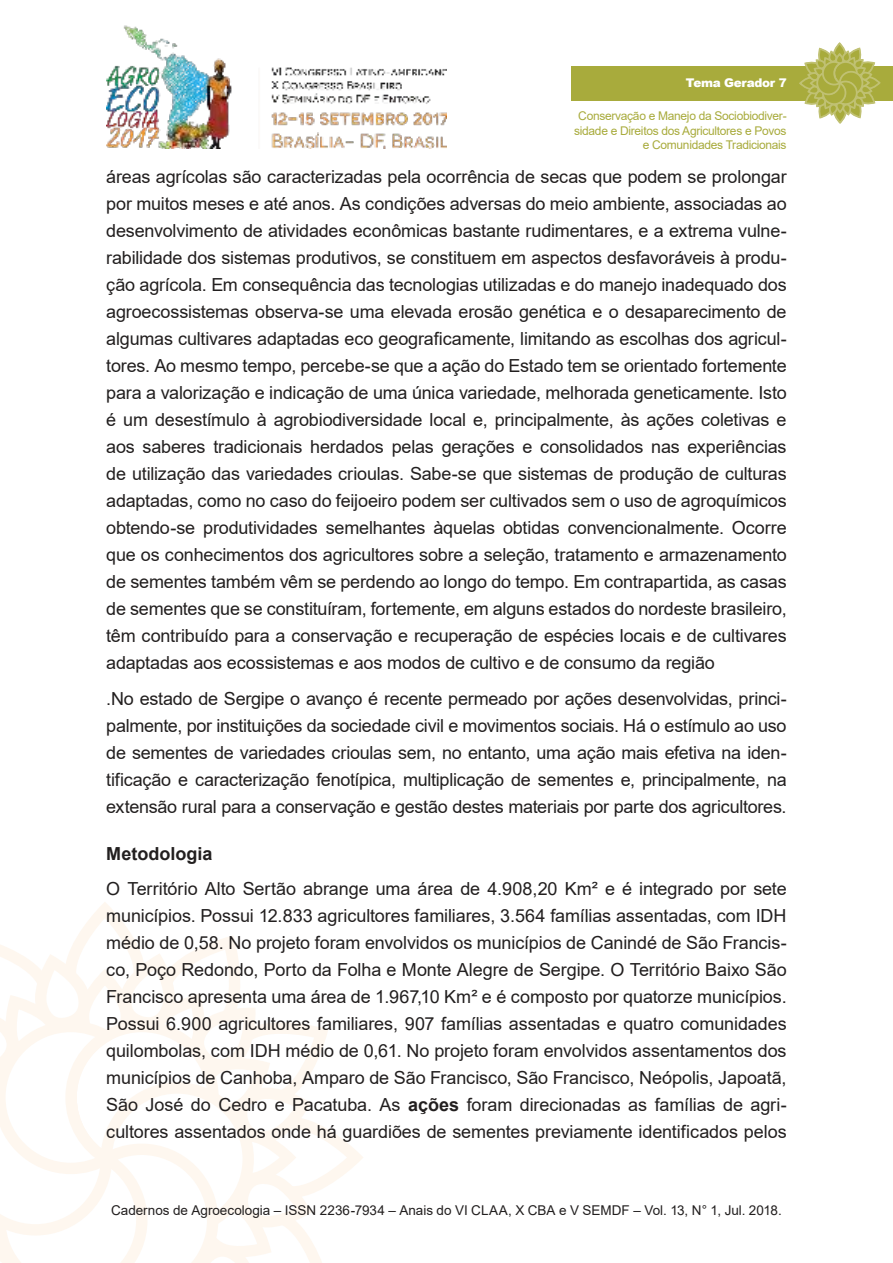
<style>
.page{position:relative;width:893px;height:1263px;background:#fff}
.page>*{position:absolute;margin:0;border:0;box-sizing:border-box;transform-origin:0 0}
.t1{font:18px/27px "Arial";letter-spacing:-.01em;color:#221f1f;text-align:justify}
.t2{font:700 18px "Arial";color:#221f1f}
.t3{font:13.5px "Arial";color:#221f1f}
.t4{font:12px/14.4px "Arial";letter-spacing:-.025em;color:#a8ab3c;text-align:right}
.t5{font:900 12px "Arial";letter-spacing:-.025em;color:#fff}
.s1{font-weight:700}
</style>
<div class="page">
<img style="left:106px;top:25px;width:340px;height:124px">
<svg style="left:0;top:910px;width:363px;height:353px"></svg>
<div style="left:571px;top:66px;width:322px;height:34px;background:#a8ab3c"></div>
<svg style="left:798px;top:43px;width:83px;height:81px"></svg>
<p class="t5" style="left:686px;top:76px;width:102px">Tema Gerador 7</p>
<p class="t4" style="left:574px;top:110px;width:214px">Conservação e Manejo da Sociobiodiver&shy;sidade e Direitos dos Agricultores e Povos e Comunidades Tradicionais</p>
<p class="t1" style="left:106px;top:165px;width:682px">áreas agrícolas são caracterizadas pela ocorrência de secas que podem se prolongar por muitos meses e até anos. As condições adversas do meio ambiente, associadas ao desenvolvimento de atividades econômicas bastante rudimentares, e a extrema vulne&shy;rabilidade dos sistemas produtivos, se constituem em aspectos desfavoráveis à produ&shy;ção agrícola. Em consequência das tecnologias utilizadas e do manejo inadequado dos agroecossistemas observa-se uma elevada erosão genética e o desaparecimento de algumas cultivares adaptadas eco geograficamente, limitando as escolhas dos agricul&shy;tores. Ao mesmo tempo, percebe-se que a ação do Estado tem se orientado fortemente para a valorização e indicação de uma única variedade, melhorada geneticamente. Isto é um desestímulo à agrobiodiversidade local e, principalmente, às ações coletivas e aos saberes tradicionais herdados pelas gerações e consolidados nas experiências de utilização das variedades crioulas. Sabe-se que sistemas de produção de culturas adaptadas, como no caso do feijoeiro podem ser cultivados sem o uso de agroquímicos obtendo-se produtividades semelhantes àquelas obtidas convencionalmente. Ocorre que os conhecimentos dos agricultores sobre a seleção, tratamento e armazenamento de sementes também vêm se perdendo ao longo do tempo. Em contrapartida, as casas de sementes que se constituíram, fortemente, em alguns estados do nordeste brasileiro, têm contribuído para a conservação e recuperação de espécies locais e de cultivares adaptadas aos ecossistemas e aos modos de cultivo e de consumo da região</p>
<p class="t1" style="left:106px;top:687px;width:682px">.No estado de Sergipe o avanço é recente permeado por ações desenvolvidas, princi&shy;palmente, por instituições da sociedade civil e movimentos sociais. Há o estímulo ao uso de sementes de variedades crioulas sem, no entanto, uma ação mais efetiva na iden&shy;tificação e caracterização fenotípica, multiplicação de sementes e, principalmente, na extensão rural para a conservação e gestão destes materiais por parte dos agricultores.</p>
<p class="t2" style="left:106px;top:847px;width:108px">Metodologia</p>
<p class="t1" style="left:106px;top:877px;width:682px">O Território Alto Sertão abrange uma área de 4.908,20 Km² e é integrado por sete municípios. Possui 12.833 agricultores familiares, 3.564 famílias assentadas, com IDH médio de 0,58. No projeto foram envolvidos os municípios de Canindé de São Francis&shy;co, Poço Redondo, Porto da Folha e Monte Alegre de Sergipe. O Território Baixo São Francisco apresenta uma área de 1.967,10 Km² e é composto por quatorze municípios.<br>Possui 6.900 agricultores familiares, 907 famílias assentadas e quatro comunidades quilombolas, com IDH médio de 0,61. No projeto foram envolvidos assentamentos dos municípios de Canhoba, Amparo de São Francisco, São Francisco, Neópolis, Japoatã, São José do Cedro e Pacatuba. As <span class="s1">ações</span> foram direcionadas as famílias de agri&shy;cultores assentados onde há guardiões de sementes previamente identificados pelos</p>
<p class="t3" style="left:111px;top:1205px;width:672px">Cadernos de Agroecologia – ISSN 2236-7934 – Anais do VI CLAA, X CBA e V SEMDF – Vol. 13, N° 1, Jul. 2018.</p>
</div>
